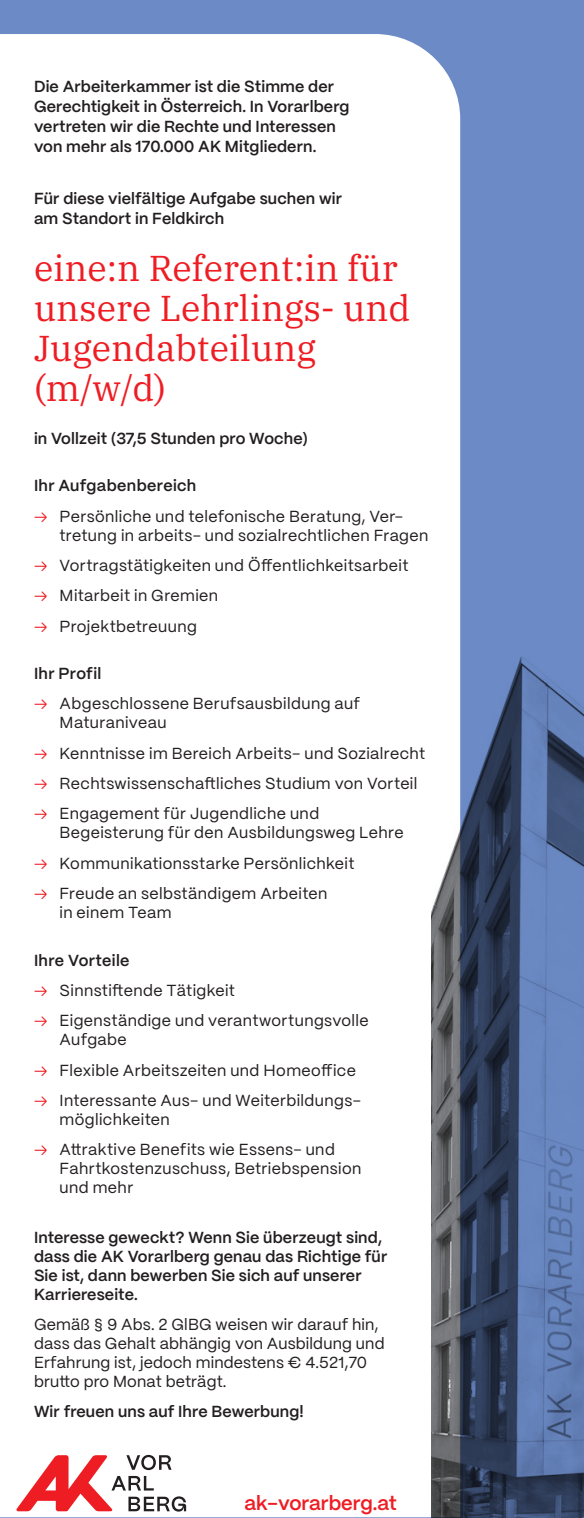
<style>
.page{position:relative;width:584px;height:1518px;background:#fff}
.page>*{position:absolute;margin:0;border:0;box-sizing:border-box;transform-origin:0 0}
.t1{font:36px/40px "IBM Plex Serif";color:#ee1d23}
.t2{font:600 20px "PP Mori";color:#ee1d23}
.t3{font:16px/19px "PP Mori";letter-spacing:.025em;color:#231f20}
.t4{font:600 16px/20px "PP Mori";letter-spacing:.01em;color:#231f20}
.s1{font-size:14px;color:#ee1d23}
</style>
<div class="page">
<div style="left:0;top:0;width:584px;height:1517px;background:#6c8bc6"></div>
<div style="left:0;top:34px;width:460px;height:1483px;background:#fff"></div>
<img style="left:431px;top:595px;width:153px;height:922px">
<svg style="left:16px;top:1454px;width:170px;height:57px;background:#e6adaf"></svg>
<p class="t4" style="left:34px;top:75px;width:317px">Die Arbeiterkammer ist die Stimme der Gerechtigkeit in Österreich. In Vorarlberg vertreten wir die Rechte und Interessen von mehr als 170.000 AK Mitgliedern.</p>
<p class="t4" style="left:34px;top:187px;width:310px">Für diese vielfältige Aufgabe suchen wir am Standort in Feldkirch</p>
<p class="t1" style="left:34px;top:245px;width:378px">eine:n Referent:in für unsere Lehrlings- und<br>Jugendabteilung (m/w/d)</p>
<p class="t4" style="left:34px;top:427px;width:276px">in Vollzeit (37,5 Stunden pro Woche)</p>
<p class="t4" style="left:34px;top:474px;width:164px">Ihr Aufgabenbereich</p>
<p class="t3" style="left:60px;top:505px;width:370px;text-indent:-26px"><span class="s1">→</span> Persönliche und telefonische Beratung, Ver&shy;tretung in arbeits- und sozialrechtlichen Fragen</p>
<p class="t3" style="left:34px;top:555px;width:376px"><span class="s1">→</span> Vortragstätigkeiten und Öffentlichkeitsarbeit</p>
<p class="t3" style="left:34px;top:585px;width:186px"><span class="s1">→</span> Mitarbeit in Gremien</p>
<p class="t3" style="left:34px;top:615px;width:164px"><span class="s1">→</span> Projektbetreuung</p>
<p class="t4" style="left:34px;top:662px;width:69px">Ihr Profil</p>
<p class="t3" style="left:60px;top:693px;width:302px;text-indent:-26px"><span class="s1">→</span> Abgeschlossene Berufsausbildung auf<br>Maturaniveau</p>
<p class="t3" style="left:34px;top:742px;width:393px"><span class="s1">→</span> Kenntnisse im Bereich Arbeits- und Sozialrecht</p>
<p class="t3" style="left:34px;top:773px;width:385px"><span class="s1">→</span> Rechtswissenschaftliches Studium von Vorteil</p>
<p class="t3" style="left:60px;top:803px;width:345px;text-indent:-26px"><span class="s1">→</span> Engagement für Jugendliche und<br>Begeisterung für den Ausbildungsweg Lehre</p>
<p class="t3" style="left:34px;top:852px;width:322px"><span class="s1">→</span> Kommunikationsstarke Persönlichkeit</p>
<p class="t3" style="left:60px;top:883px;width:269px;text-indent:-26px"><span class="s1">→</span> Freude an selbständigem Arbeiten in einem Team</p>
<p class="t4" style="left:34px;top:948px;width:97px">Ihre Vorteile</p>
<p class="t3" style="left:34px;top:979px;width:203px"><span class="s1">→</span> Sinnstiftende Tätigkeit</p>
<p class="t3" style="left:60px;top:1010px;width:311px;text-indent:-26px"><span class="s1">→</span> Eigenständige und verantwortungsvolle<br>Aufgabe</p>
<p class="t3" style="left:34px;top:1059px;width:323px"><span class="s1">→</span> Flexible Arbeitszeiten und Homeoffice</p>
<p class="t3" style="left:60px;top:1089px;width:303px;text-indent:-26px"><span class="s1">→</span> Interessante Aus- und Weiterbildungs&shy;möglichkeiten</p>
<p class="t3" style="left:60px;top:1139px;width:303px;text-indent:-26px"><span class="s1">→</span> Attraktive Benefits wie Essens- und<br>Fahrtkostenzuschuss, Betriebspension und mehr</p>
<p class="t4" style="left:34px;top:1226px;width:355px;line-height:19px">Interesse geweckt? Wenn Sie überzeugt sind, dass die AK Vorarlberg genau das Richtige für Sie ist, dann bewerben Sie sich auf unserer Karriereseite.</p>
<p class="t3" style="left:34px;top:1313px;width:352px">Gemäß § 9 Abs. 2 GlBG weisen wir darauf hin, dass das Gehalt abhängig von Ausbildung und Erfahrung ist, jedoch mindestens € 4.521,70 brutto pro Monat beträgt.</p>
<p class="t4" style="left:34px;top:1400px;width:271px">Wir freuen uns auf Ihre Bewerbung!</p>
<p class="t2" style="left:244px;top:1485px;width:154px">ak-vorarberg.at</p>
</div>
